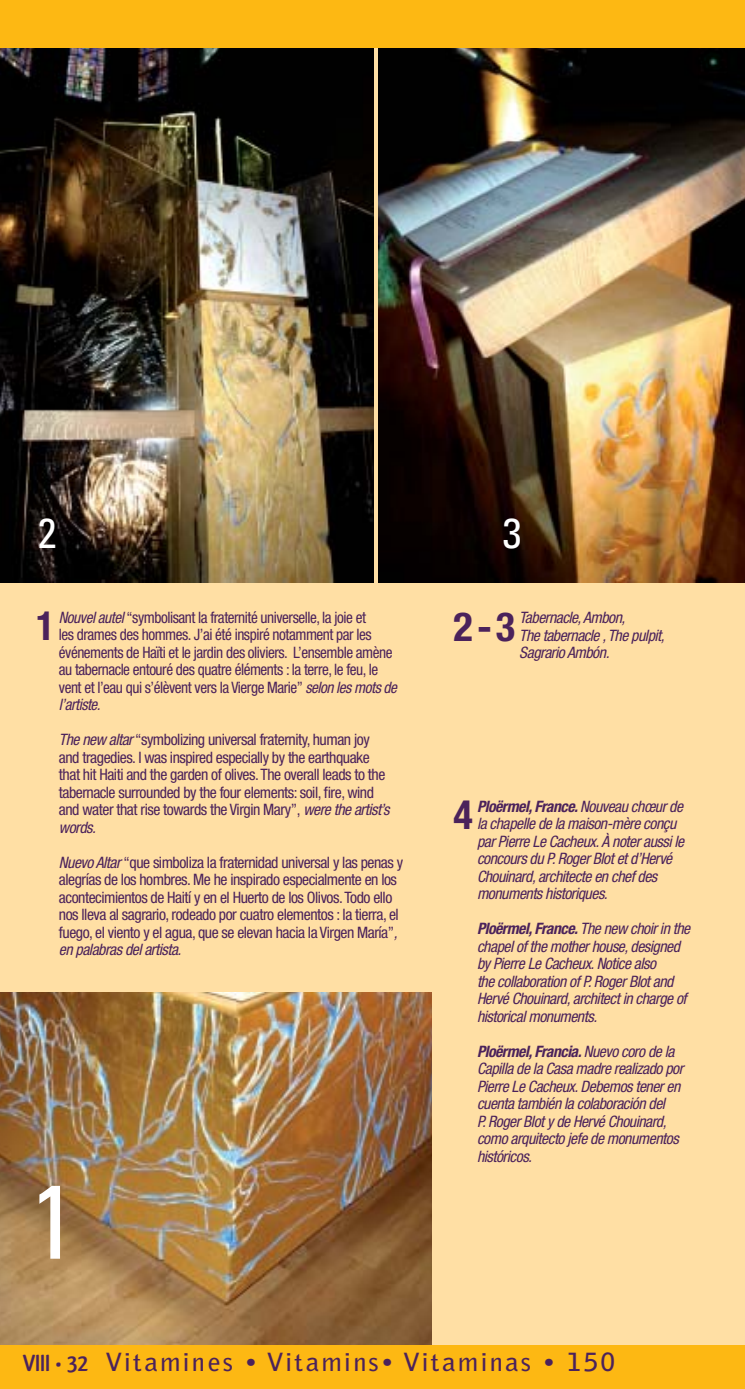
<style>
.page{position:relative;width:745px;height:1389px;background:#fff}
.page>*{position:absolute;margin:0;border:0;box-sizing:border-box;transform-origin:0 0}
.t1{font:condensed 105px "Univers";color:#fff}
.t2{font:condensed 42px "Univers";color:#fff}
.t3{font:700 condensed 40.25px "Helvetica Neue";color:#4b225b}
.t4{font:700 24.85px "Bell Gothic";letter-spacing:.08em;color:#4b225b;scale:1.05 1}
.t5{font:700 24.5px "Qlassik";letter-spacing:-.01em;color:#4b225b}
.t6{font:condensed 15.75px/17.5px "Helvetica Neue";letter-spacing:-.03em;color:#4b225b}
.t7{font:italic condensed 15.75px/17.5px "Helvetica Neue";letter-spacing:-.03em;color:#4b225b}
.s1{font-style:italic}
.s2{font-weight:700}
</style>
<div class="page">
<div style="left:0;top:1344px;width:744px;height:45px;background:#fdb813"></div>
<div style="left:0;top:0;width:744px;height:1344px;background:#ffdfa4"></div>
<img style="left:0;top:992px;width:431px;height:352px">
<img style="left:378px;top:47px;width:366px;height:536px">
<img style="left:0;top:47px;width:373px;height:536px">
<div style="left:0;top:0;width:744px;height:47px;background:#fdb813"></div>
<h2 class="t2" style="left:38px;top:517px;width:20px">2</h2>
<h2 class="t2" style="left:502px;top:517px;width:20px">3</h2>
<h3 class="t3" style="left:36px;top:611px;width:20px">1</h3>
<p class="t6" style="left:59px;top:610px;width:339px"><span class="s1">Nouvel autel</span> “symbolisant la fraternité universelle, la joie et<br>les drames des hommes. J’ai été inspiré notamment par les événements de Haïti et le jardin des oliviers. L’ensemble amène au tabernacle entouré des quatre éléments : la terre, le feu, le vent et l’eau qui s’élèvent vers la Vierge Marie” <span class="s1">selon les mots de l’artiste.</span></p>
<p class="t6" style="left:59px;top:732px;width:332px"><span class="s1">The new altar</span> “symbolizing universal fraternity, human joy and tragedies. I was inspired especially by the earthquake that hit Haiti and the garden of olives. The overall leads to the tabernacle surrounded by the four elements: soil, fire, wind and water that rise towards the Virgin Mary”, <span class="s1">were the artist’s words.</span></p>
<p class="t6" style="left:59px;top:855px;width:345px"><span class="s1">Nuevo Altar</span> “que simboliza la fraternidad universal y las penas y alegrías de los hombres. Me he inspirado especialmente en los acontecimientos de Haití y en el Huerto de los Olivos. Todo ello nos lleva al sagrario, rodeado por cuatro elementos : la tierra, el fuego, el viento y el agua, que se elevan hacia la Virgen María”<span class="s1">, en palabras del artista.</span></p>
<h1 class="t1" style="left:30px;top:1183px;width:48px">1</h1>
<h3 class="t3" style="left:453px;top:612px;width:63px">2-3</h3>
<p class="t7" style="left:519px;top:610px;width:147px">Tabernacle, Ambon,<br>The tabernacle , The pulpit,<br>Sagrario Ambón.</p>
<h3 class="t3" style="left:453px;top:800px;width:21px">4</h3>
<p class="t7" style="left:476px;top:799px;width:209px"><span class="s2">Ploërmel, France.</span> Nouveau chœur de la chapelle de la maison-mère conçu par Pierre Le Cacheux. À noter aussi le concours du P. Roger Blot et d’Hervé Chouinard, architecte en chef des monuments historiques.</p>
<p class="t7" style="left:476px;top:921px;width:215px"><span class="s2">Ploërmel, France.</span> The new choir in the chapel of the mother house, designed by Pierre Le Cacheux. Notice also<br>the collaboration of P. Roger Blot and Hervé Chouinard, architect in charge of historical monuments.</p>
<p class="t7" style="left:476px;top:1044px;width:208px"><span class="s2">Ploërmel, Francia.</span> Nuevo coro de la<br>Capilla de la Casa madre realizado por<br>Pierre Le Cacheux. Debemos tener en cuenta también la colaboración del<br>P. Roger Blot y de Hervé Chouinard, como arquitecto jefe de monumentos históricos.</p>
<h3 class="t5" style="left:23px;top:1353px;width:67px">VIII • 32</h3>
<h3 class="t4" style="left:105px;top:1353px;width:487px">Vitamines • Vitamins• Vitaminas • 150</h3>
</div>
